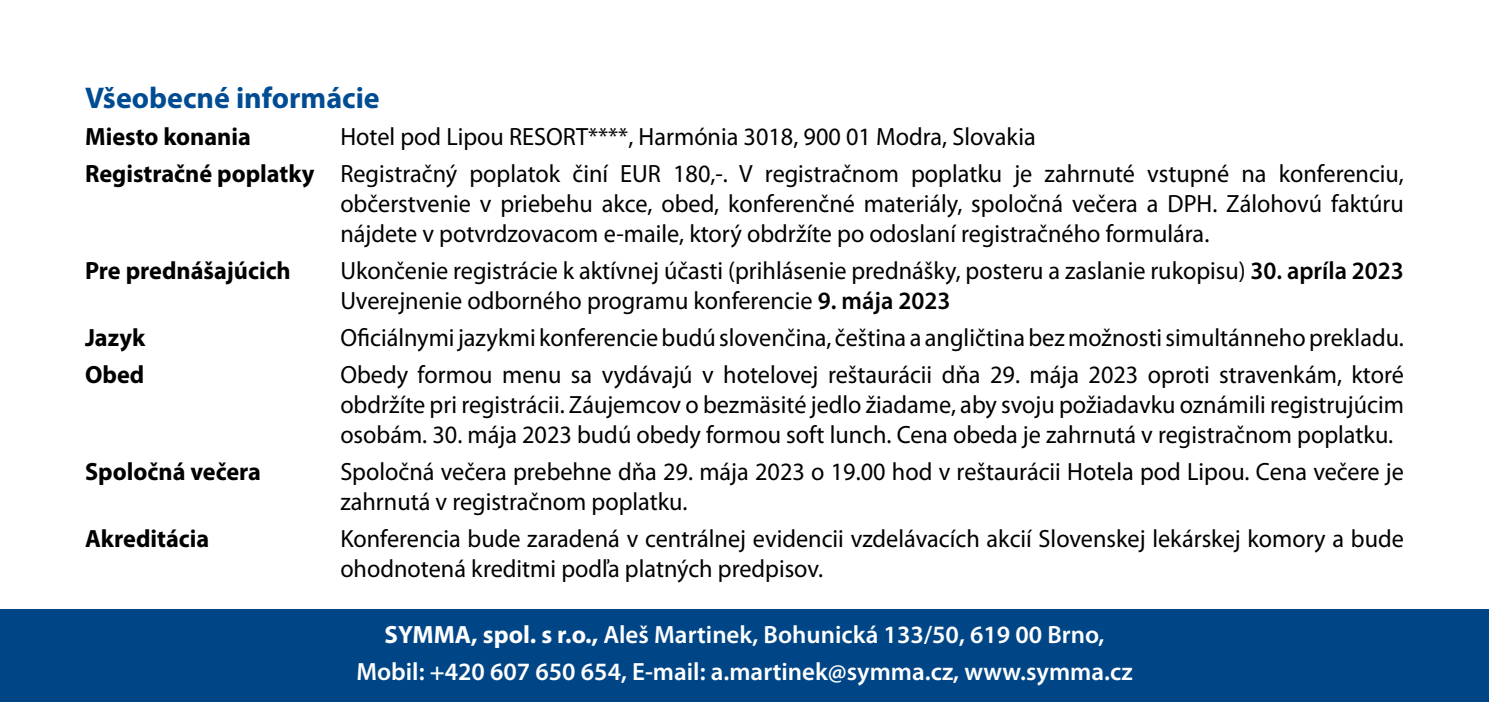
<style>
.page{position:relative;width:1489px;height:702px;background:#fff}
.page>*{position:absolute;margin:0;border:0;box-sizing:border-box;transform-origin:0 0}
.t1{font:700 30px "Myriad Pro";color:#004c93}
.t2{font:25px/30px "Myriad Pro";color:#000}
.t3{font:600 25px/37px "Myriad Pro";color:#fff;text-align:center}
.t4{font:700 25px "Myriad Pro";color:#000}
.s1{font-weight:700}
.s2{font-weight:600}
</style>
<div class="page">
<div style="left:0;top:609px;width:1488px;height:93px;background:#004687"></div>
<p class="t1" style="left:85px;top:78px;width:296px">Všeobecné informácie</p>
<p class="t4" style="left:85px;top:120px;width:167px">Miesto konania</p>
<p class="t2" style="left:85px;top:117px;width:1320px;line-height:37px;text-indent:255px">Hotel pod Lipou RESORT****, Harmónia 3018, 900 01 Modra, Slovakia<br><span class="s1">Registračné poplatky</span> Registračný poplatok činí EUR 180,-. V registračnom poplatku je zahrnuté vstupné na konferenciu,</p>
<p class="t2" style="left:340px;top:188px;width:1064px">občerstvenie v priebehu akce, obed, konferenčné materiály, spoločná večera a DPH. Zálohovú faktúru nájdete v potvrdzovacom e-maile, ktorý obdržíte po odoslaní registračného formulára.</p>
<p class="t4" style="left:85px;top:254px;width:207px">Pre prednášajúcich</p>
<p class="t2" style="left:340px;top:255px;width:1064px">Ukončenie registrácie k aktívnej účasti (prihlásenie prednášky, posteru a zaslanie rukopisu) <span class="s2">30. apríla 2023<br></span>Uverejnenie odborného programu konferencie <span class="s2">9. mája 2023</span></p>
<p class="t4" style="left:85px;top:321px;width:62px">Jazyk</p>
<p class="t2" style="left:340px;top:322px;width:1065px">Oficiálnymi jazykmi konferencie budú slovenčina, čeština a angličtina bez možnosti simultánneho prekladu.</p>
<p class="t4" style="left:85px;top:358px;width:61px">Obed</p>
<p class="t2" style="left:340px;top:359px;width:1065px;text-align:justify">Obedy formou menu sa vydávajú v hotelovej reštaurácii dňa 29. mája 2023 oproti stravenkám, ktoré obdržíte pri registrácii. Záujemcov o bezmäsité jedlo žiadame, aby svoju požiadavku oznámili registrujúcim osobám. 30. mája 2023 budú obedy formou soft lunch. Cena obeda je zahrnutá v registračnom poplatku.</p>
<p class="t4" style="left:85px;top:455px;width:177px">Spoločná večera</p>
<p class="t2" style="left:340px;top:456px;width:1065px">Spoločná večera prebehne dňa 29. mája 2023 o 19.00 hod v reštaurácii Hotela pod Lipou. Cena večere je zahrnutá v registračnom poplatku.</p>
<p class="t4" style="left:85px;top:522px;width:126px">Akreditácia</p>
<p class="t2" style="left:340px;top:523px;width:1065px">Konferencia bude zaradená v centrálnej evidencii vzdelávacích akcií Slovenskej lekárskej komory a bude ohodnotená kreditmi podľa platných predpisov.</p>
<p class="t3" style="left:356px;top:615px;width:777px"><span class="s1">SYMMA, spol. s r.o.,</span> Aleš Martinek, Bohunická 133/50, 619 00 Brno,<br>Mobil: +420 607 650 654, E-mail: a.martinek@symma.cz, www.symma.cz</p>
</div>
